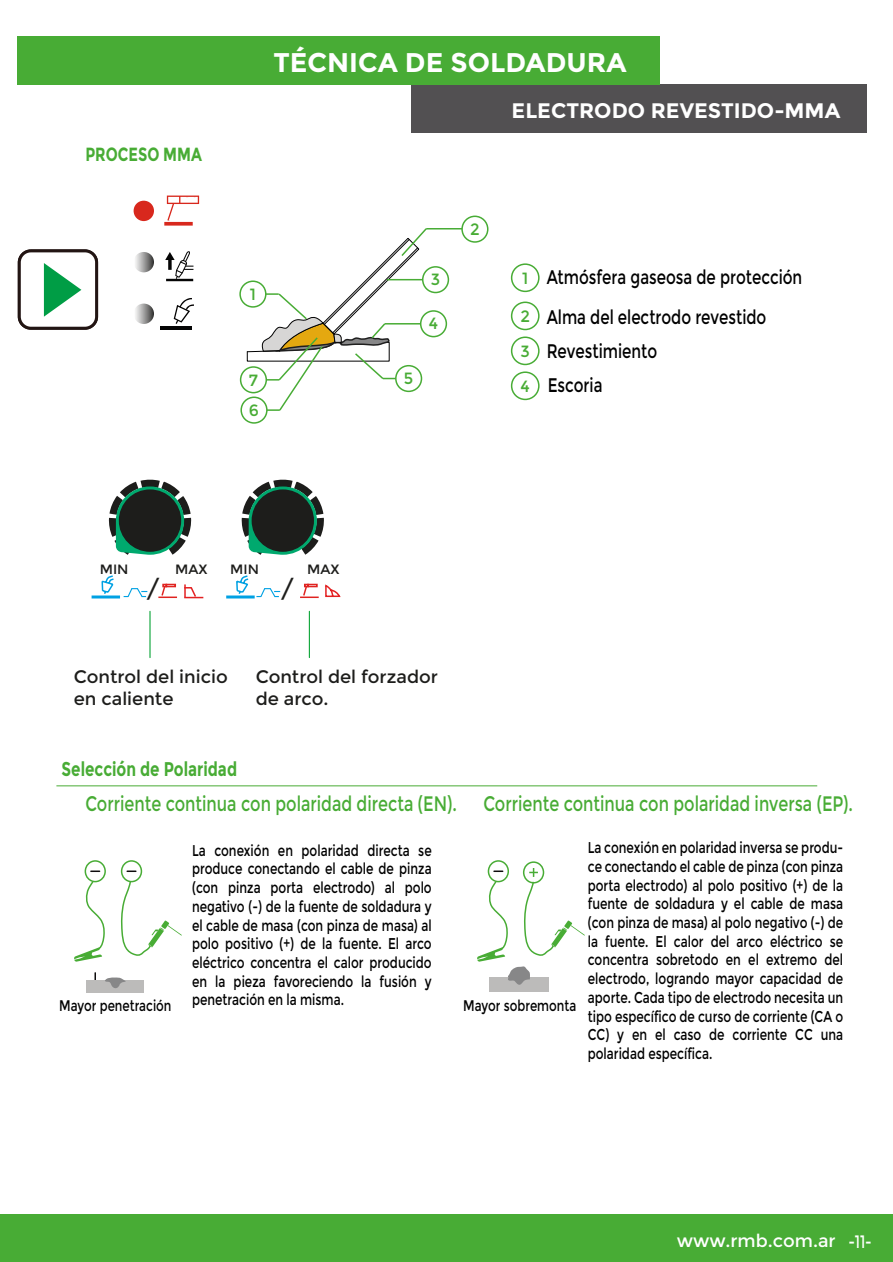
<style>
.page{position:relative;width:893px;height:1262px;background:#fff}
.page>*{position:absolute;margin:0;border:0;box-sizing:border-box;transform-origin:0 0}
.t1{font:700 27px "Montserrat";color:#fff}
.t2{font:23.7px "Montserrat";color:#1d1d1b}
.t3{font:21px "Montserrat";color:#48ac35;scale:.77 1}
.t4{font:700 21px "Montserrat";color:#fff}
.t5{font:700 19.8px "Montserrat";color:#48ac35;scale:.77 1}
.t6{font:19.65px/33.6px "Montserrat";color:#010101;scale:.77 1}
.t7{font:700 19.05px "Montserrat";color:#48ac35;scale:.77 1}
.t8{font:18px/21.6px "Montserrat";color:#1d1d1b}
.t9{font:18px "Montserrat";color:#fff}
.t10{font:16.2px/35px "Montserrat";color:#48ac35;text-align:justify}
.t11{font:15.6px/18.8px "Montserrat";color:#010101;text-align:justify;scale:.77 1}
.t12{font:15.3px "Montserrat";color:#010101;scale:.77 1}
.t13{font:13.5px "Montserrat";color:#1d1d1b}
</style>
<div class="page">
<div style="left:412px;top:85px;width:455px;height:48px;background:#525052"></div>
<div style="left:18px;top:37px;width:642px;height:48px;background:#48ac35"></div>
<div style="left:85px;top:860px;width:21px;height:22px;border:2px solid #48ac35;border-radius:50%"></div>
<svg style="left:94px;top:973px;width:2px;height:7px"></svg>
<svg style="left:91px;top:870px;width:9px;height:2px"></svg>
<div style="left:121px;top:860px;width:21px;height:22px;border:2px solid #48ac35;border-radius:50%"></div>
<svg style="left:127px;top:870px;width:9px;height:2px"></svg>
<div style="left:488px;top:860px;width:21px;height:22px;border:2px solid #48ac35;border-radius:50%"></div>
<svg style="left:74px;top:879px;width:30px;height:82px"></svg>
<svg style="left:120px;top:880px;width:62px;height:76px"></svg>
<div style="left:523px;top:861px;width:21px;height:22px;border:2px solid #48ac35;border-radius:50%"></div>
<div style="left:490px;top:979px;width:59px;height:13px;background:#bcbbba"></div>
<svg style="left:477px;top:868px;width:108px;height:117px"></svg>
<div style="left:87px;top:980px;width:57px;height:12px;background:#bcbbba"></div>
<svg style="left:105px;top:977px;width:21px;height:12px"></svg>
<div style="left:511px;top:263px;width:29px;height:29px;border:2px solid #48ac35;border-radius:50%"></div>
<div style="left:511px;top:301px;width:29px;height:29px;border:2px solid #48ac35;border-radius:50%"></div>
<div style="left:511px;top:336px;width:29px;height:29px;border:2px solid #48ac35;border-radius:50%"></div>
<div style="left:511px;top:371px;width:29px;height:29px;border:2px solid #48ac35;border-radius:50%"></div>
<hr style="left:426px;top:228px;width:36px;height:1px;background:#48ac35">
<div style="left:461px;top:215px;width:27px;height:28px;border:2px solid #48ac35;border-radius:50%"></div>
<div style="left:422px;top:266px;width:27px;height:27px;border:2px solid #48ac35;border-radius:50%"></div>
<div style="left:239px;top:280px;width:28px;height:28px;border:2px solid #48ac35;border-radius:50%"></div>
<div style="left:240px;top:366px;width:27px;height:27px;border:2px solid #48ac35;border-radius:50%"></div>
<div style="left:240px;top:396px;width:28px;height:28px;border:2px solid #48ac35;border-radius:50%"></div>
<div style="left:420px;top:310px;width:27px;height:27px;border:2px solid #48ac35;border-radius:50%"></div>
<svg style="left:246px;top:228px;width:182px;height:184px"></svg>
<svg style="left:109px;top:479px;width:82px;height:76px"></svg>
<div style="left:120px;top:490px;width:60px;height:61px;background:#1d1d1b;border-radius:50%"></div>
<div style="left:119px;top:489px;width:62px;height:63px;border:2px solid #1d1d1b;border-radius:50%"></div>
<svg style="left:241px;top:479px;width:83px;height:76px"></svg>
<div style="left:252px;top:490px;width:61px;height:61px;background:#1d1d1b;border-radius:50%"></div>
<div style="left:252px;top:489px;width:62px;height:63px;border:2px solid #1d1d1b;border-radius:50%"></div>
<svg style="left:300px;top:583px;width:41px;height:15px"></svg>
<svg style="left:158px;top:584px;width:19px;height:14px"></svg>
<hr style="left:92px;top:595px;width:28px;height:3px;background:#00a1e3">
<svg style="left:101px;top:575px;width:13px;height:19px"></svg>
<hr style="left:226px;top:595px;width:29px;height:3px;background:#00a1e3">
<svg style="left:236px;top:575px;width:13px;height:19px"></svg>
<svg style="left:124px;top:588px;width:23px;height:10px"></svg>
<svg style="left:256px;top:588px;width:24px;height:10px"></svg>
<hr style="left:149px;top:611px;width:2px;height:46px;background:#0ca538">
<hr style="left:309px;top:611px;width:1px;height:46px;background:#0ca538">
<svg style="left:184px;top:584px;width:19px;height:14px"></svg>
<div style="left:1px;top:1214px;width:892px;height:48px;background:#48ac35"></div>
<div style="left:18px;top:249px;width:80px;height:81px;background:#fff;border:3px solid #221513;border-radius:12px"></div>
<svg style="left:44px;top:263px;width:37px;height:54px"></svg>
<svg style="left:174px;top:298px;width:20px;height:26px"></svg>
<hr style="left:160px;top:326px;width:32px;height:4px;background:#050505">
<svg style="left:164px;top:195px;width:35px;height:31px"></svg>
<svg style="left:165px;top:251px;width:28px;height:30px"></svg>
<div style="left:134px;top:201px;width:20px;height:20px;background:#d8281d;border-radius:50%"></div>
<div style="left:134px;top:252px;width:20px;height:20px;background:linear-gradient(to right,#fff,#474746);border-radius:10px"></div>
<svg style="left:134px;top:303px;width:20px;height:21px"></svg>
<h1 class="t1" style="left:273px;top:47px;width:355px">TÉCNICA DE SOLDADURA</h1>
<p class="t7" style="left:85px;top:143px;width:153px">PROCESO MMA</p>
<p class="t10" style="left:250px;top:277px;width:8px">1</p>
<p class="t10" style="left:249px;top:365px;width:12px;line-height:30.3px">7<br>6</p>
<h3 class="t4" style="left:512px;top:98px;width:330px">ELECTRODO REVESTIDO-MMA</h3>
<p class="t10" style="left:431px;top:262px;width:11px">3</p>
<p class="t10" style="left:429px;top:306px;width:11px">4</p>
<p class="t10" style="left:404px;top:361px;width:11px">5</p>
<p class="t10" style="left:470px;top:212px;width:11px">2</p>
<p class="t10" style="left:522px;top:261px;width:8px">1</p>
<p class="t10" style="left:520px;top:299px;width:11px">2<br>3<br>4</p>
<p class="t6" style="left:547px;top:261px;width:334px">Atmósfera gaseosa de protección</p>
<p class="t6" style="left:547px;top:300px;width:287px">Alma del electrodo revestido<br>Revestimiento</p>
<p class="t6" style="left:548px;top:368px;width:73px">Escoria</p>
<p class="t13" style="left:100px;top:561px;width:30px">MIN</p>
<p class="t13" style="left:175px;top:561px;width:34px">MAX</p>
<p class="t13" style="left:230px;top:561px;width:30px">MIN</p>
<p class="t13" style="left:307px;top:561px;width:34px">MAX</p>
<h2 class="t2" style="left:146px;top:574px;width:15px">/</h2>
<h2 class="t2" style="left:281px;top:574px;width:15px">/</h2>
<p class="t8" style="left:74px;top:666px;width:155px">Control del inicio en caliente</p>
<p class="t8" style="left:256px;top:666px;width:184px">Control del forzador de arco.</p>
<p class="t5" style="left:62px;top:757px;width:229px">Selección de Polaridad</p>
<h3 class="t3" style="left:85px;top:791px;width:484px">Corriente continua con polaridad directa (EN).</h3>
<h3 class="t3" style="left:483px;top:791px;width:482px">Corriente continua con polaridad inversa (EP).</h3>
<p class="t11" style="left:192px;top:841px;width:313px">La conexión en polaridad directa se produce conectando el cable de pinza (con pinza porta electrodo) al polo negativo (-) de la fuente de soldadura y el cable de masa (con pinza de masa) al polo positivo (+) de la fuente. El arco eléctrico concentra el calor producido en la pieza favoreciendo la fusión y penetración en la misma.</p>
<p class="t11" style="left:588px;top:838px;width:333px">La conexión en polaridad inversa se produ&shy;ce conectando el cable de pinza (con pinza porta electrodo) al polo positivo (+) de la fuente de soldadura y el cable de masa (con pinza de masa) al polo negativo (-) de la fuente. El calor del arco eléctrico se concentra sobretodo en el extremo del electrodo, logrando mayor capacidad de aporte. Cada tipo de electrodo necesita un tipo específico de curso de corriente (CA o CC) y en el caso de corriente CC una polaridad específica.</p>
<p class="t12" style="left:59px;top:996px;width:147px">Mayor penetración</p>
<p class="t12" style="left:463px;top:996px;width:148px">Mayor sobremonta</p>
<p class="t9" style="left:677px;top:1229px;width:197px">www.rmb.com.ar -2-11-</p>
</div>
